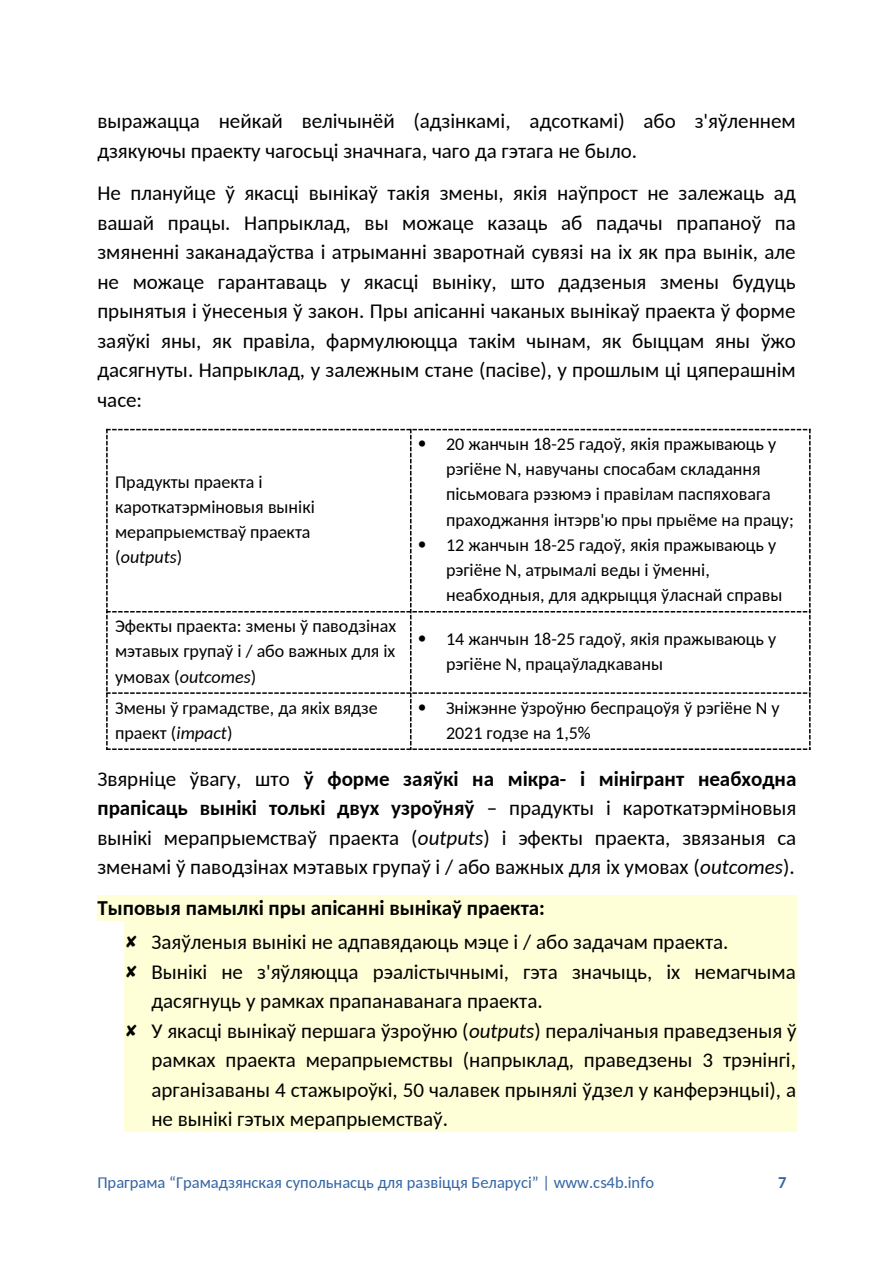
<style>
.page{position:relative;width:894px;height:1263px;background:#fff}
.page>*{position:absolute;margin:0;border:0;box-sizing:border-box;transform-origin:0 0}
.t1{font:21px/29.5px "Carlito";color:#000}
.t2{font:700 21px "Carlito";color:#000}
.t3{font:18px/25.2px "Carlito";color:#000}
.t4{font:16.5px "Carlito";color:#3465a4}
.t5{font:700 16.5px "Carlito";color:#3465a4}
.s1{font-style:italic}
.s2{font-weight:700}
</style>
<div class="page">
<div style="left:97px;top:895px;width:699px;height:25px;background:#ffffd7"></div>
<div style="left:124px;top:920px;width:672px;height:34px;background:#ffffd7"></div>
<div style="left:124px;top:954px;width:672px;height:59px;background:#ffffd7"></div>
<div style="left:124px;top:1013px;width:672px;height:118px;background:#ffffd7"></div>
<svg style="left:106px;top:429px;width:704px;height:321px"></svg>
<p class="t1" style="left:97px;top:108px;width:699px">выражацца нейкай велічынёй (адзінкамі, адсоткамі) або з'яўленнем дзякуючы праекту чагосьці значнага, чаго да гэтага не было.</p>
<p class="t1" style="left:97px;top:180px;width:699px;text-align:justify">Не плануйце ў якасці вынікаў такія змены, якія наўпрост не залежаць ад вашай працы. Напрыклад, вы можаце казаць аб падачы прапаноў па змяненні заканадаўства і атрыманні зваротнай сувязі на іх як пра вынік, але не можаце гарантаваць у якасці выніку, што дадзеныя змены будуць прынятыя і ўнесеныя ў закон. Пры апісанні чаканых вынікаў праекта ў форме заяўкі яны, як правіла, фармулююцца такім чынам, як быццам яны ўжо дасягнуты. Напрыклад, у залежным стане (пасіве), у прошлым ці цяперашнім часе:</p>
<p class="t3" style="left:115px;top:471px;width:201px">Прадукты праекта і кароткатэрміновыя вынікі мерапрыемстваў праекта (<span class="s1">outputs</span>)</p>
<p class="t3" style="left:115px;top:615px;width:282px;text-align:justify">Эфекты праекта: змены ў паводзінах мэтавых групаў і / або важных для іх умовах (<span class="s1">outcomes</span>)</p>
<p class="t3" style="left:446px;top:433px;width:349px;text-indent:-27px">• 20 жанчын 18-25 гадоў, якія пражываюць у рэгіёне N, навучаны спосабам складання пісьмовага рэзюмэ і правілам паспяховага праходжання інтэрв'ю пры прыёме на працу;</p>
<p class="t3" style="left:446px;top:534px;width:338px;text-indent:-27px">• 12 жанчын 18-25 гадоў, якія пражываюць у рэгіёне N, атрымалі веды і ўменні, неабходныя, для адкрыцця ўласнай справы</p>
<p class="t3" style="left:446px;top:627px;width:331px;text-indent:-27px">• 14 жанчын 18-25 гадоў, якія пражываюць у рэгіёне N, працаўладкаваны</p>
<p class="t3" style="left:115px;top:696px;width:264px">Змены ў грамадстве, да якіх вядзе праект (<span class="s1">impact</span>)</p>
<p class="t3" style="left:446px;top:696px;width:335px;text-indent:-27px">• Зніжэнне ўзроўню беспрацоўя ў рэгіёне N у<br>2021 годзе на 1,5%</p>
<p class="t1" style="left:97px;top:765px;width:700px;text-align:justify">Звярніце ўвагу, што <span class="s2">ў форме заяўкі на мікра- і мінігрант неабходна прапісаць вынікі толькі двух узроўняў</span> – прадукты і кароткатэрміновыя вынікі мерапрыемстваў праекта (<span class="s1">оutputs</span>) і эфекты праекта, звязаныя са зменамі ў паводзінах мэтавых групаў і / або важных для іх умовах (<span class="s1">оutcomes</span>).</p>
<p class="t2" style="left:97px;top:899px;width:449px">Тыповыя памылкі пры апісанні вынікаў праекта:</p>
<p class="t1" style="left:151px;top:929px;width:646px">Заяўленыя вынікі не адпавядаюць мэце і / або задачам праекта.<br>Вынікі не з'яўляюцца рэалістычнымі, гэта значыць, іх немагчыма дасягнуць у рамках прапанаванага праекта.<br>У якасці вынікаў першага ўзроўню (<span class="s1">оutputs</span>) пералічаныя праведзеныя ў рамках праекта мерапрыемствы (напрыклад, праведзены 3 трэнінгі, арганізаваны 4 стажыроўкі, 50 чалавек прынялі ўдзел у канферэнцыі), а не вынікі гэтых мерапрыемстваў.</p>
<p class="t4" style="left:97px;top:1175px;width:558px">Праграма “Грамадзянская супольнасць для развіцця Беларусі” | www.cs4b.info</p>
<p class="t5" style="left:777px;top:1175px;width:10px">7</p>
</div>
